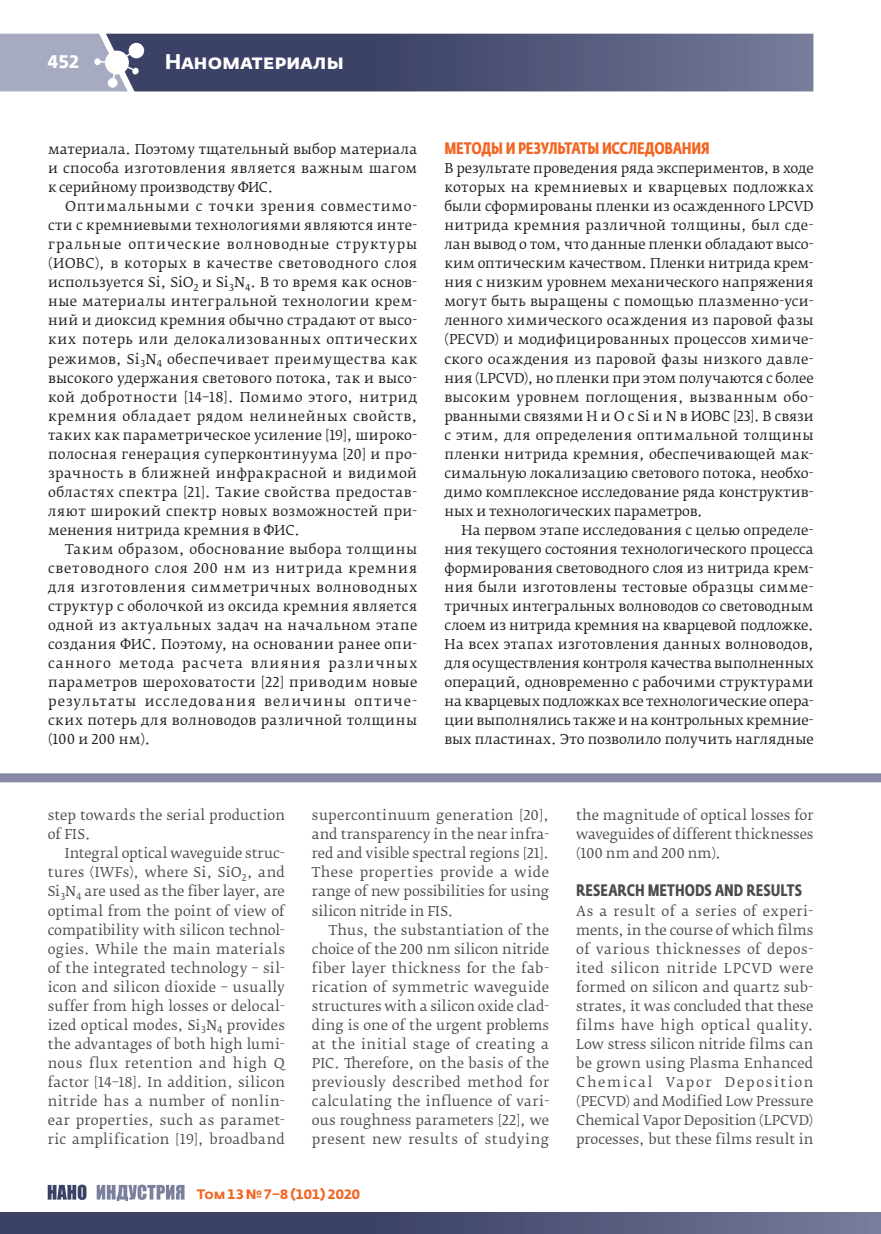
<style>
.page{position:relative;width:881px;height:1234px;background:#fff}
.page>*{position:absolute;margin:0;border:0;box-sizing:border-box;transform-origin:0 0}
.t1{font:700 21px "Fedra Sans Alt Pro";color:#fff}
.t2{font:700 18px "Fedra Sans Alt Pro";color:#fff}
.t3{font:700 16.5px "Fedra Sans Cond Pro";letter-spacing:-.015em;color:#f36421}
.t4{font:700 16.5px "Fedra Sans Cond Pro";letter-spacing:.005em;color:#4b4c4d}
.t5{font:13.5px/19px "Fedra Serif B Pro";letter-spacing:.005em;color:#231f20;text-align:justify}
.t6{font:13.5px/19px "Fedra Serif B Pro";letter-spacing:.01em;color:#4b4c4d;text-align:justify}
.t7{font:700 13.5px "Fedra Sans Alt Pro";color:#f36421}
</style>
<div class="page">
<svg style="left:0;top:33px;width:813px;height:59px;background:#616686"></svg>
<div style="left:0;top:1211px;width:880px;height:22px;background:linear-gradient(to right,#2d3459,#6c7191)"></div>
<div style="left:0;top:773px;width:880px;height:9px;background:#8589a5"></div>
<svg style="left:48px;top:1184px;width:38px;height:15px"></svg>
<svg style="left:97px;top:1184px;width:87px;height:16px"></svg>
<h2 class="t2" style="left:48px;top:50px;width:33px">452</h2>
<h1 class="t1" style="left:165px;top:48px;width:181px">Наноматериалы</h1>
<p class="t5" style="left:48px;top:140px;width:371px">материала. Поэтому тщательный выбор материала и способа изготовления является важным шагом к серийному производству ФИС.</p>
<p class="t5" style="left:48px;top:197px;width:371px;text-indent:17px">Оптимальными с точки зрения совместимо&shy;сти с кремниевыми технологиями являются инте&shy;гральные оптические волноводные структуры (ИОВС), в которых в качестве световодного слоя используется Si, SiO<sub>2</sub> и Si<sub>3</sub>N<sub>4</sub>. В то время как основ&shy;ные материалы интегральной технологии крем&shy;ний и диоксид кремния обычно страдают от высо&shy;ких потерь или делокализованных оптических режимов, Si<sub>3</sub>N<sub>4</sub> обеспечивает преимущества как высокого удержания светового потока, так и высо&shy;кой добротности [14–18]. Помимо этого, нитрид кремния обладает рядом нелинейных свойств, таких как параметрическое усиление [19], широко&shy;полосная генерация суперконтинуума [20] и про&shy;зрачность в ближней инфракрасной и видимой областях спектра [21]. Такие свойства предостав&shy;ляют широкий спектр новых возможностей при&shy;менения нитрида кремния в ФИС.</p>
<p class="t5" style="left:48px;top:539px;width:371px;text-indent:17px">Таким образом, обоснование выбора толщины световодного слоя 200 нм из нитрида кремния для изготовления симметричных волноводных структур с оболочкой из оксида кремния является одной из актуальных задач на начальном этапе создания ФИС. Поэтому, на основании ранее опи&shy;санного метода расчета влияния различных параметров шероховатости [22] приводим новые результаты исследования величины оптиче&shy;ских потерь для волноводов различной толщины (100 и 200 нм).</p>
<p class="t3" style="left:444px;top:138px;width:267px">МЕТОДЫ И РЕЗУЛЬТАТЫ ИССЛЕДОВАНИЯ</p>
<p class="t5" style="left:444px;top:159px;width:370px">В результате проведения ряда экспериментов, в ходе которых на кремниевых и кварцевых подложках были сформированы пленки из осажденного LPCVD нитрида кремния различной толщины, был сде&shy;лан вывод о том, что данные пленки обладают высо&shy;ким оптическим качеством. Пленки нитрида крем&shy;ния с низким уровнем механического напряжения могут быть выращены с помощью плазменно-уси&shy;ленного химического осаждения из паровой фазы (PECVD) и модифицированных процессов химиче&shy;ского осаждения из паровой фазы низкого давле&shy;ния (LPCVD), но пленки при этом получаются с более высоким уровнем поглощения, вызванным обо&shy;рванными связями H и O с Si и N в ИОВС [23]. В связи с этим, для определения оптимальной толщины пленки нитрида кремния, обеспечивающей мак&shy;симальную локализацию светового потока, необхо&shy;димо комплексное исследование ряда конструктив&shy;ных и технологических параметров.</p>
<p class="t5" style="left:444px;top:520px;width:370px;text-indent:17px">На первом этапе исследования с целью определе&shy;ния текущего состояния технологического процесса формирования световодного слоя из нитрида крем&shy;ния были изготовлены тестовые образцы симме&shy;тричных интегральных волноводов со световодным слоем из нитрида кремния на кварцевой подложке.<br>На всех этапах изготовления данных волноводов, для осуществления контроля качества выполненных операций, одновременно с рабочими структурами на кварцевых подложках все технологические опера&shy;ции выполнялись также и на контрольных кремние&shy;вых пластинах. Это позволило получить наглядные</p>
<p class="t6" style="left:48px;top:806px;width:238px">step towards the serial production of FIS.</p>
<p class="t6" style="left:48px;top:844px;width:239px;text-indent:17px">Integral optical waveguide struc&shy;tures (IWFs), where Si, SiO<sub>2</sub>, and Si<sub>3</sub>N<sub>4</sub> are used as the fiber layer, are optimal from the point of view of compatibility with silicon technol&shy;ogies. While the main materials of the integrated technology – sil&shy;icon and silicon dioxide – usually suffer from high losses or delocal&shy;ized optical modes, Si<sub>3</sub>N<sub>4</sub> provides the advantages of both high lumi&shy;nous flux retention and high Q factor [14–18]. In addition, silicon nitride has a number of nonlin&shy;ear properties, such as paramet&shy;ric amplification [19], broadband</p>
<p class="t6" style="left:312px;top:805px;width:239px">supercontinuum generation [20], and transparency in the near infra&shy;red and visible spectral regions [21].<br>These properties provide a wide range of new possibilities for using silicon nitride in FIS.</p>
<p class="t6" style="left:312px;top:920px;width:239px;text-indent:17px">Thus, the substantiation of the choice of the 200 nm silicon nitride fiber layer thickness for the fab&shy;rication of symmetric waveguide structures with a silicon oxide clad&shy;ding is one of the urgent problems at the initial stage of creating a PIC. Therefore, on the basis of the previously described method for calculating the influence of vari&shy;ous roughness parameters [22], we present new results of studying</p>
<p class="t7" style="left:197px;top:1185px;width:165px">Том 13 № 7–8 (101) 2020</p>
<p class="t6" style="left:576px;top:806px;width:238px">the magnitude of optical losses for waveguides of different thicknesses (100 nm and 200 nm).</p>
<p class="t4" style="left:576px;top:880px;width:227px">RESEARCH METHODS AND RESULTS</p>
<p class="t6" style="left:576px;top:901px;width:239px">As a result of a series of experi&shy;ments, in the course of which films of various thicknesses of depos&shy;ited silicon nitride LPCVD were formed on silicon and quartz sub&shy;strates, it was concluded that these films have high optical quality.<br>Low stress silicon nitride films can be grown using Plasma Enhanced Chemical Vapor Deposition (PECVD) and Modified Low Pressure Chemical Vapor Deposition (LPCVD) processes, but these films result in</p>
</div>
